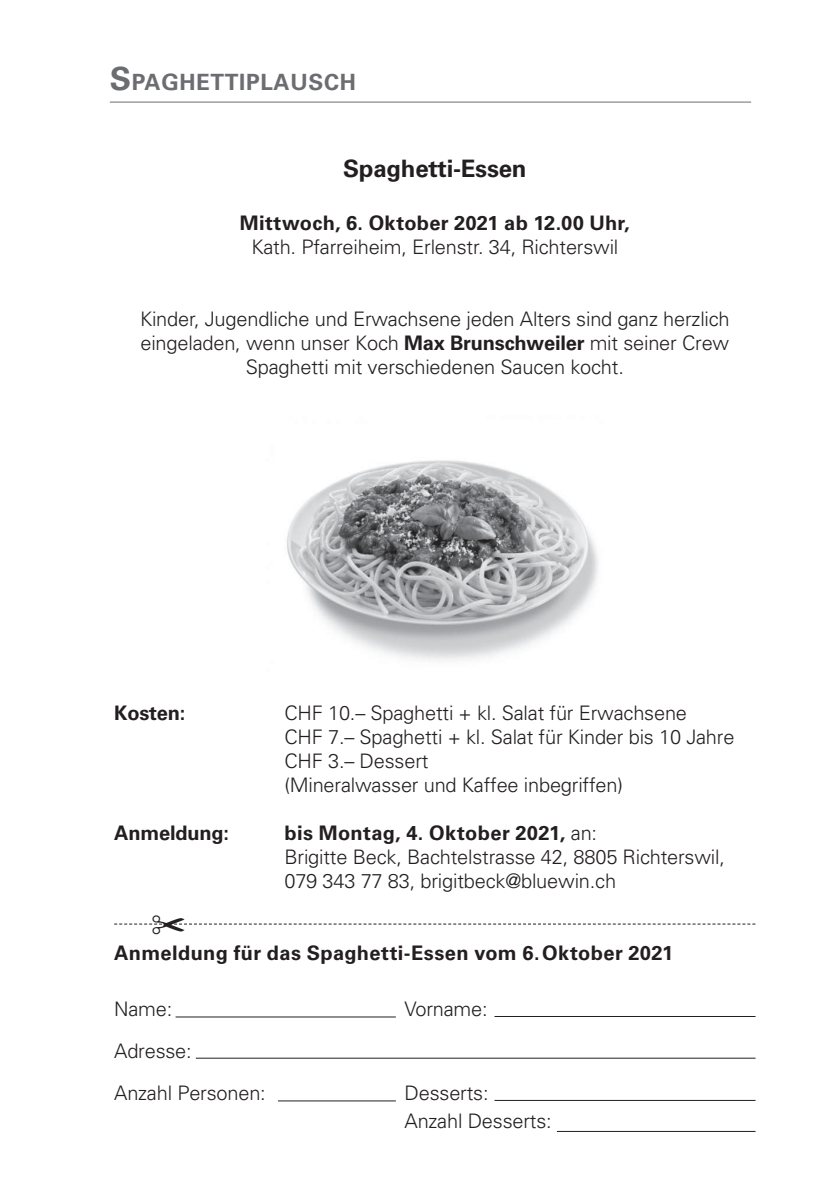
<style>
.page{position:relative;width:840px;height:1191px;background:#fff}
.page>*{position:absolute;margin:0;border:0;box-sizing:border-box;transform-origin:0 0}
.t1{font:700 24px "Univers";letter-spacing:-.01em;color:#231f20}
.t2{font:700 22.4px "Univers";letter-spacing:.03em;color:#6c6d70}
.t3{font:300 20px/24px "Univers";letter-spacing:-.01em;color:#231f20}
.t4{font:700 20px "Univers";letter-spacing:.015em;color:#231f20}
.t5{font:700 20px "Univers";letter-spacing:-.01em;color:#231f20}
.s1{font-size:32px}
.s2{font-weight:700}
</style>
<div class="page">
<hr style="left:175px;top:1016px;width:220px;height:1px;background:#231f20">
<hr style="left:278px;top:1100px;width:117px;height:1px;background:#231f20">
<hr style="left:196px;top:1057px;width:559px;height:1px;background:#231f20">
<hr style="left:494px;top:1016px;width:261px;height:1px;background:#231f20">
<hr style="left:494px;top:1100px;width:261px;height:1px;background:#231f20">
<hr style="left:110px;top:102px;width:640px;height:1px;background:#6c6d70">
<hr style="left:556px;top:1131px;width:199px;height:1px;background:#231f20">
<img style="left:287px;top:460px;width:311px;height:201px">
<svg style="left:114px;top:923px;width:641px;height:2px"></svg>
<p class="t2" style="left:110px;top:69px;width:247px"><span class="s1">S</span>PAGHETTIPLAUSCH</p>
<p class="t1" style="left:343px;top:154px;width:185px">Spaghetti-Essen</p>
<p class="t4" style="left:240px;top:211px;width:391px">Mittwoch, 6. Oktober 2021 ab 12.00 Uhr,</p>
<p class="t3" style="left:251px;top:234px;width:368px">Kath. Pfarreiheim, Erlenstr. 34, Richterswil</p>
<p class="t3" style="left:140px;top:306px;width:591px;text-align:center">Kinder, Jugendliche und Erwachsene jeden Alters sind ganz herzlich eingeladen, wenn unser Koch <span class="s2">Max Brunschweiler</span> mit seiner Crew<br>Spaghetti mit verschiedenen Saucen kocht.</p>
<p class="t4" style="left:114px;top:701px;width:73px">Kosten:</p>
<p class="t3" style="left:284px;top:700px;width:451px">CHF 10.– Spaghetti + kl. Salat für Erwachsene<br>CHF 7.– Spaghetti + kl. Salat für Kinder bis 10 Jahre CHF 3.– Dessert<br>(Mineralwasser und Kaffee inbegriffen)</p>
<p class="t5" style="left:114px;top:821px;width:116px">Anmeldung:</p>
<p class="t3" style="left:284px;top:820px;width:442px"><span class="s2">bis Montag, 4. Oktober 2021,</span> an:<br>Brigitte Beck, Bachtelstrasse 42, 8805 Richterswil,<br>079 343 77 83, brigitbeck@bluewin.ch</p>
<p class="t4" style="left:114px;top:941px;width:560px">Anmeldung für das Spaghetti-Essen vom 6.Oktober 2021</p>
<p class="t3" style="left:114px;top:996px;width:60px">Name:</p>
<p class="t3" style="left:404px;top:996px;width:85px">Vorname:</p>
<p class="t3" style="left:114px;top:1029px;width:153px;line-height:42px">Adresse:<br>Anzahl Personen:</p>
<p class="t3" style="left:404px;top:1078px;width:149px;line-height:28px">Desserts:<br>Anzahl Desserts:</p>
</div>
